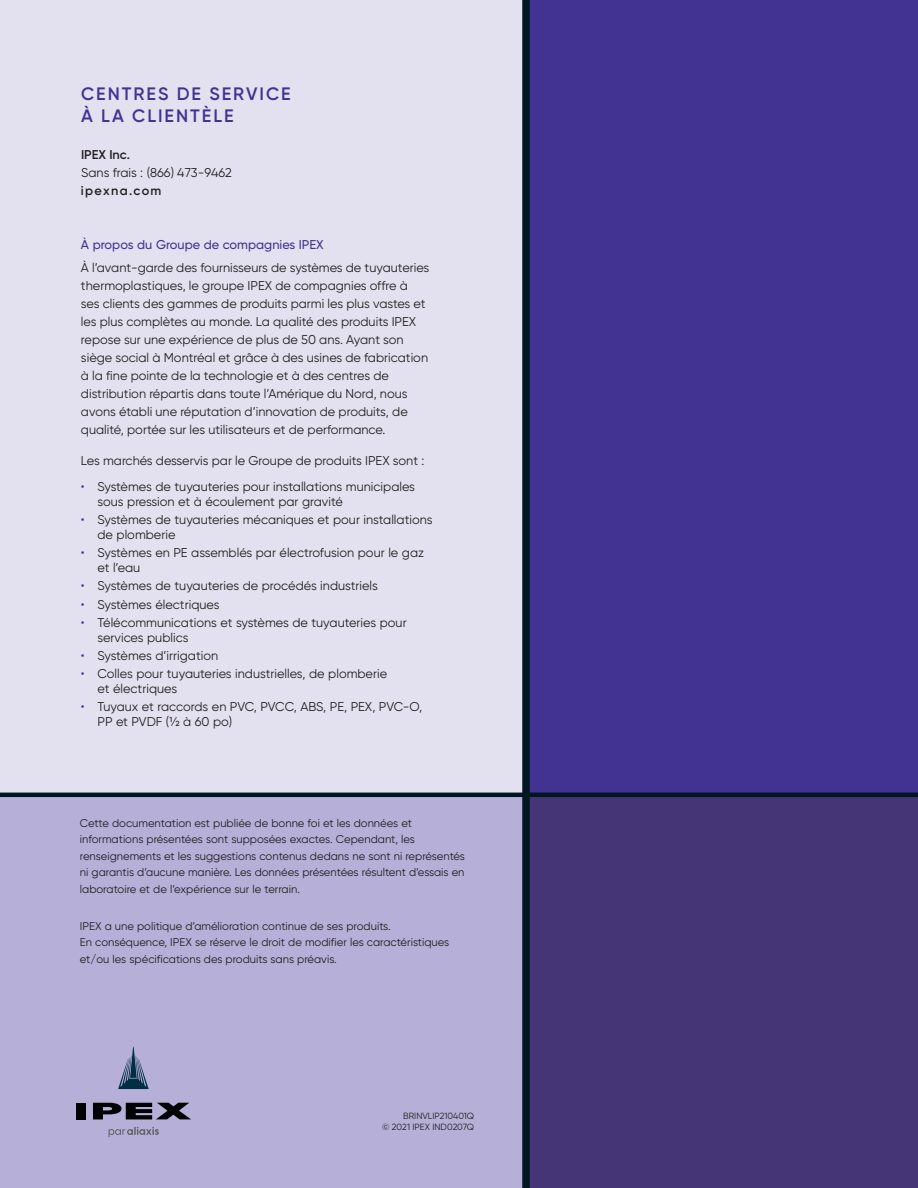
<style>
.page{position:relative;width:918px;height:1188px;background:#fff}
.page>*{position:absolute;margin:0;border:0;box-sizing:border-box;transform-origin:0 0}
.t1{font:600 18px/22.5px "Gilroy";letter-spacing:.11em;color:#423393}
.t2{font:12.75px/18px "Gilroy";color:#231f20}
.t3{font:500 12.75px "Gilroy";color:#423393}
.t4{font:600 12.75px "Gilroy";letter-spacing:.1em;color:#231f20}
.t5{font:11.25px/16.5px "Gilroy";color:#231f20}
.t6{font:9px/10.5px "Gilroy";color:#231f20;text-align:right}
.s1{color:#423393}
</style>
<div class="page">
<div style="left:525px;top:794px;width:393px;height:394px;background:#453577"></div>
<div style="left:528px;top:0;width:390px;height:797px;background:#423393"></div>
<div style="left:0;top:0;width:523px;height:797px;background:#e3e1f0"></div>
<div style="left:0;top:795px;width:525px;height:393px;background:#b6afd7"></div>
<hr style="left:0;top:793px;width:918px;height:4px;background:#001722">
<div style="left:522px;top:0;width:8px;height:1188px;background:#001722"></div>
<div style="left:76px;top:1103px;width:10px;height:16px;background:#020304"></div>
<svg style="left:93px;top:1103px;width:98px;height:16px"></svg>
<svg style="left:118px;top:1047px;width:31px;height:42px"></svg>
<svg style="left:109px;top:1127px;width:50px;height:10px"></svg>
<h1 class="t1" style="left:81px;top:82px;width:211px">CENTRES DE SERVICE<br>À LA CLIENTÈLE</h1>
<p class="t4" style="left:81px;top:147px;width:51px">IPEX Inc.</p>
<p class="t2" style="left:81px;top:164px;width:152px">Sans frais : (866) 473-9462</p>
<p class="t4" style="left:81px;top:183px;width:82px">ipexna.com</p>
<p class="t3" style="left:81px;top:237px;width:244px">À propos du Groupe de compagnies IPEX</p>
<p class="t2" style="left:81px;top:258px;width:350px">À l’avant-garde des fournisseurs de systèmes de tuyauteries thermoplastiques, le groupe IPEX de compagnies offre à ses clients des gammes de produits parmi les plus vastes et les plus complètes au monde. La qualité des produits IPEX repose sur une expérience de plus de 50 ans. Ayant son siège social à Montréal et grâce à des usines de fabrication à la fine pointe de la technologie et à des centres de distribution répartis dans toute l’Amérique du Nord, nous avons établi une réputation d’innovation de produits, de qualité, portée sur les utilisateurs et de performance.</p>
<p class="t2" style="left:81px;top:451px;width:345px">Les marchés desservis par le Groupe de produits IPEX sont :</p>
<p class="t2" style="left:97px;top:478px;width:319px;line-height:15px;text-indent:-16px"><span class="s1">•</span> Systèmes de tuyauteries pour installations municipales sous pression et à écoulement par gravité</p>
<p class="t2" style="left:97px;top:512px;width:337px;line-height:15px;text-indent:-16px"><span class="s1">•</span> Systèmes de tuyauteries mécaniques et pour installations de plomberie</p>
<p class="t2" style="left:97px;top:545px;width:328px;line-height:15px;text-indent:-16px"><span class="s1">•</span> Systèmes en PE assemblés par électrofusion pour le gaz et l’eau</p>
<p class="t2" style="left:81px;top:577px;width:299px"><span class="s1">•</span> Systèmes de tuyauteries de procédés industriels</p>
<p class="t2" style="left:81px;top:595px;width:140px"><span class="s1">•</span> Systèmes électriques</p>
<p class="t2" style="left:97px;top:615px;width:311px;line-height:15px;text-indent:-16px"><span class="s1">•</span> Télécommunications et systèmes de tuyauteries pour services publics</p>
<p class="t2" style="left:81px;top:646px;width:139px"><span class="s1">•</span> Systèmes d’irrigation</p>
<p class="t2" style="left:97px;top:666px;width:291px;line-height:15px;text-indent:-16px"><span class="s1">•</span> Colles pour tuyauteries industrielles, de plomberie et électriques</p>
<p class="t2" style="left:97px;top:699px;width:326px;line-height:15px;text-indent:-16px"><span class="s1">•</span> Tuyaux et raccords en PVC, PVCC, ABS, PE, PEX, PVC-O,<br>PP et PVDF (½ à 60 po)</p>
<p class="t5" style="left:80px;top:815px;width:387px">Cette documentation est publiée de bonne foi et les données et informations présentées sont supposées exactes. Cependant, les renseignements et les suggestions contenus dedans ne sont ni représentés ni garantis d’aucune manière. Les données présentées résultent d’essais en laboratoire et de l’expérience sur le terrain.</p>
<p class="t5" style="left:80px;top:917px;width:371px">IPEX a une politique d’amélioration continue de ses produits.<br>En conséquence, IPEX se réserve le droit de modifier les caractéristiques et/ou les spécifications des produits sans préavis.</p>
<p class="t6" style="left:382px;top:1111px;width:94px">BRINVLIP210401Q<br>© 2021 IPEX IND0207Q</p>
</div>
